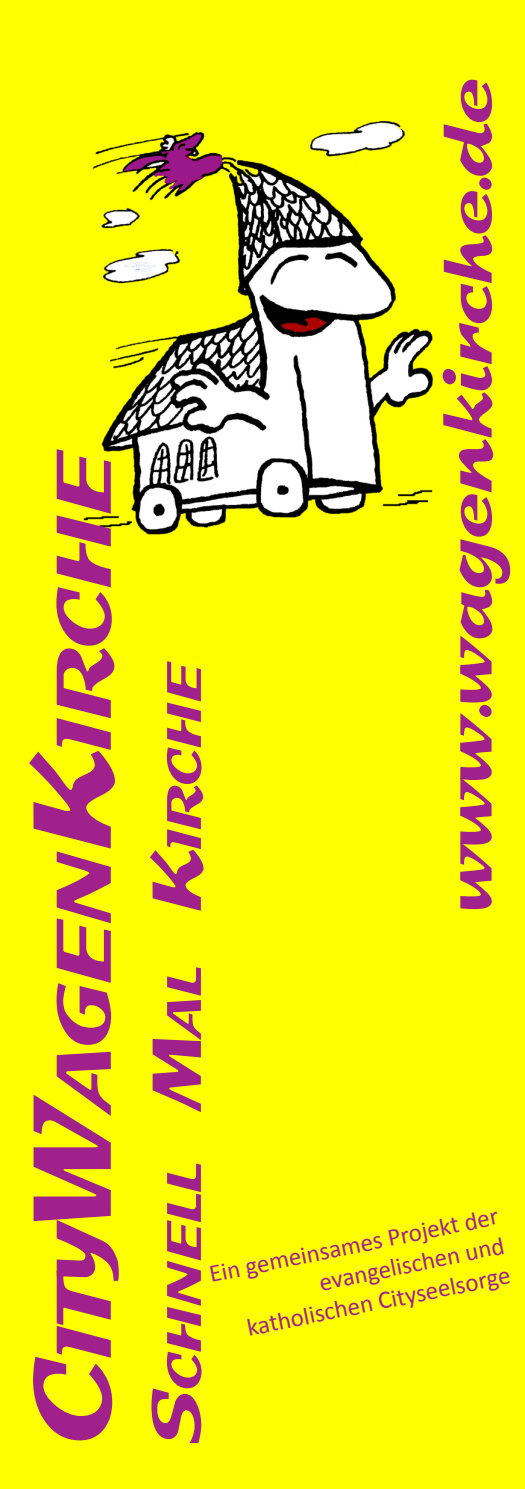
<style>
.page{position:relative;width:525px;height:1489px;background:#fff}
.page>*{position:absolute;margin:0;border:0;box-sizing:border-box;transform-origin:0 0}
.t1{font:84px "Splash";color:#a0218c}
.t2{font:75px "Splash";color:#a0218c}
.t3{font:52.5px "Splash";color:#a0218c}
.t4{font:25px/30.5px "Calibri";color:#a0218c;text-align:right}
.s1{font-size:120px}
.s2{font-size:75px}
</style>
<div class="page">
<div style="left:0;top:0;width:524px;height:1488px;background:#ffff01"></div>
<img style="left:74px;top:116px;width:377px;height:542px">
<p class="t1" style="left:42px;top:1442px;width:995px;rotate:-90deg"><span class="s1">C</span>ity<span class="s1">W</span>agen<span class="s1">K</span>irche</p>
<p class="t2" style="left:430px;top:911px;width:833px;rotate:-90deg">www.wagenkirche.de</p>
<p class="t3" style="left:158px;top:1442px;width:783px;rotate:-90deg"><span class="s2">S</span>chnell <span class="s2">M</span>al <span class="s2">K</span>irche</p>
<p class="t4" style="left:206px;top:1259px;width:296px;rotate:-12deg">Ein gemeinsames Projekt der evangelischen und</p>
<p class="t4" style="left:244px;top:1312px;width:269px;rotate:-12deg">katholischen Cityseelsorge</p>
</div>
